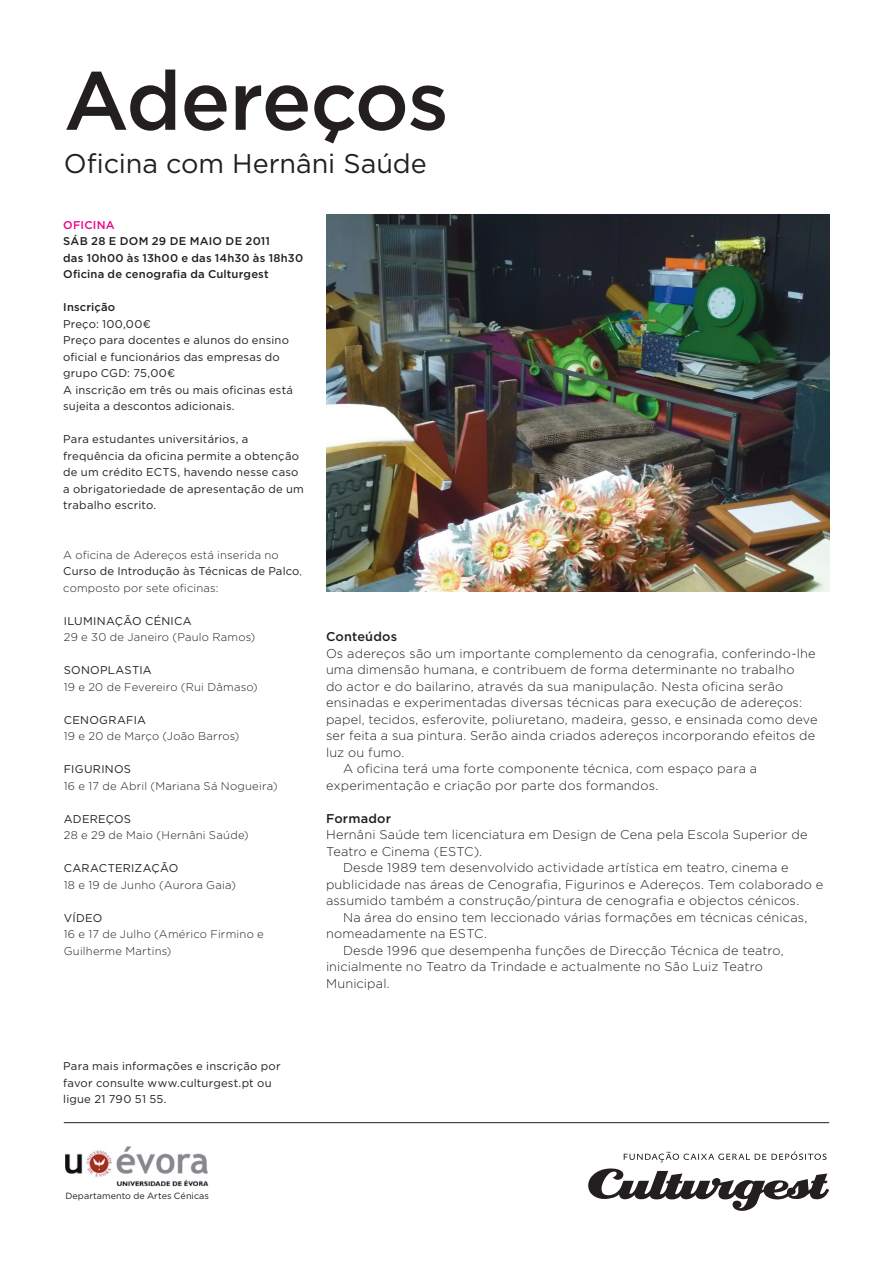
<style>
.page{position:relative;width:893px;height:1263px;background:#fff}
.page>*{position:absolute;margin:0;border:0;box-sizing:border-box;transform-origin:0 0}
.t1{font:500 82.5px "Gotham";letter-spacing:-.02em;color:#231f20}
.t2{font:27px "Gotham";letter-spacing:-.005em;color:#231f20}
.t3{font:300 12.75px/16.5px "Gotham";letter-spacing:.015em;color:#231f20}
.t4{font:500 12.75px "Gotham";letter-spacing:.015em;color:#231f20}
.t5{font:11.25px/16.5px "Gotham";letter-spacing:.015em;color:#231f20}
.t6{font:300 11.25px/16.5px "Gotham";letter-spacing:.015em;color:#231f20}
.t7{font:500 11.25px/16.5px "Gotham";letter-spacing:.02em;color:#231f20}
.t8{font:500 11.25px "Gotham";letter-spacing:.025em;color:#ed028c}
.t9{font:9px "Gotham";letter-spacing:.01em;color:#231f20}
.s1{font-weight:400}
</style>
<div class="page">
<svg style="left:588px;top:1168px;width:241px;height:43px"></svg>
<svg style="left:624px;top:1151px;width:203px;height:11px"></svg>
<img style="left:326px;top:215px;width:503px;height:377px">
<hr style="left:64px;top:1122px;width:765px;height:1px;background:#231f20">
<img style="left:65px;top:1146px;width:144px;height:41px">
<h1 class="t1" style="left:64px;top:47px;width:386px">Adereços</h1>
<h2 class="t2" style="left:64px;top:146px;width:365px">Oficina com Hernâni Saúde</h2>
<p class="t8" style="left:63px;top:217px;width:51px">Oficina</p>
<p class="t7" style="left:63px;top:233px;width:241px">SÁB 28 E DOM 29 de maio DE 2011<br>das 10h00 às 13h00 e das 14h30 às 18h30<br>Oficina de cenografia da Culturgest</p>
<p class="t7" style="left:63px;top:299px;width:54px">I nscrição</p>
<p class="t5" style="left:63px;top:315px;width:231px">Preço: 100,00€<br>Preço para docentes e alunos do ensino oficial e funcionários das empresas do grupo CGD: 75,00€<br>A inscrição em três ou mais oficinas está sujeita a descontos adicionais.</p>
<p class="t5" style="left:63px;top:431px;width:242px">Para estudantes universitários, a frequência da oficina permite a obtenção de um crédito ECTS, havendo nesse caso a obrigatoriedade de apresentação de um trabalho escrito.</p>
<p class="t6" style="left:63px;top:546px;width:240px">A oficina de Adereços está inserida no<br><span class="s1">Curso de Introdução às Técnicas de Palco</span>, composto por sete oficinas:</p>
<p class="t5" style="left:64px;top:612px;width:115px">Ilumi nação cénica</p>
<p class="t6" style="left:64px;top:629px;width:193px">29 e 30 de Janeiro (Paulo Ramos)</p>
<p class="t5" style="left:64px;top:662px;width:60px">Sonoplastia</p>
<p class="t6" style="left:64px;top:678px;width:196px">19 e 20 de Fevereiro (Rui Dâmaso)</p>
<p class="t5" style="left:64px;top:711px;width:77px">Cenog rafia</p>
<p class="t6" style="left:64px;top:728px;width:177px">19 e 20 de Março (João Barros)</p>
<p class="t5" style="left:64px;top:761px;width:7px">Fig</p>
<p class="t5" style="left:84px;top:761px;width:39px">urinos</p>
<p class="t6" style="left:64px;top:777px;width:215px">16 e 17 de Abril (Mariana Sá Nogueira)</p>
<p class="t5" style="left:64px;top:810px;width:60px">Adereços</p>
<p class="t6" style="left:64px;top:827px;width:186px">28 e 29 de Maio (Hernâni Saúde)</p>
<p class="t5" style="left:64px;top:860px;width:36px">Caracte</p>
<p class="t5" style="left:123px;top:860px;width:55px">ri zação</p>
<p class="t6" style="left:64px;top:876px;width:174px">18 e 19 de Junho (Aurora Gaia)</p>
<p class="t5" style="left:64px;top:909px;width:22px">Vídeo</p>
<p class="t6" style="left:64px;top:926px;width:202px">16 e 17 de Julho (Américo Firmino e<br>Guilherme Martins)</p>
<p class="t4" style="left:326px;top:628px;width:73px">Conteúdos</p>
<p class="t3" style="left:326px;top:645px;width:491px">Os adereços são um importante complemento da cenografia, conferindo-lhe</p>
<p class="t3" style="left:326px;top:661px;width:470px">uma dimensão humana, e contribuem de forma determinante no trabalho</p>
<p class="t3" style="left:326px;top:678px;width:459px">do actor e do bailarino, através da sua manipulação. Nesta oficina serão</p>
<p class="t3" style="left:326px;top:694px;width:478px">ensinadas e experimentadas diversas técnicas para execução de adereços:</p>
<p class="t3" style="left:326px;top:711px;width:493px">papel, tecidos, esferovite, poliuretano, madeira, gesso, e ensinada como deve</p>
<p class="t3" style="left:326px;top:727px;width:491px">ser feita a sua pintura. Serão ainda criados adereços incorporando efeitos de</p>
<p class="t3" style="left:326px;top:744px;width:80px">luz ou fumo.</p>
<p class="t3" style="left:343px;top:760px;width:416px">A oficina terá uma forte componente técnica, com espaço para a</p>
<p class="t3" style="left:326px;top:777px;width:334px">experimentação e criação por parte dos formandos.</p>
<p class="t4" style="left:326px;top:810px;width:66px">Formador</p>
<p class="t3" style="left:326px;top:826px;width:483px">Hernâni Saúde tem licenciatura em Design de Cena pela Escola Superior de<br>Teatro e Cinema (ESTC).</p>
<p class="t3" style="left:326px;top:859px;width:499px;text-indent:17px">Desde 1989 tem desenvolvido actividade artística em teatro, cinema e publicidade nas áreas de Cenografia, Figurinos e Adereços. Tem colaborado e assumido também a construção/pintura de cenografia e objectos cénicos.</p>
<p class="t3" style="left:343px;top:909px;width:466px">Na área do ensino tem leccionado várias formações em técnicas cénicas,</p>
<p class="t3" style="left:326px;top:925px;width:163px">nomeadamente na ESTC.</p>
<p class="t3" style="left:343px;top:942px;width:442px">Desde 1996 que desempenha funções de Direcção Técnica de teatro,</p>
<p class="t3" style="left:326px;top:958px;width:438px">inicialmente no Teatro da Trindade e actualmente no São Luiz Teatro</p>
<p class="t3" style="left:326px;top:975px;width:65px">Municipal.</p>
<p class="t5" style="left:63px;top:1058px;width:219px">Para mais informações e inscrição por favor consulte www.culturgest.pt ou ligue 21 790 51 55.</p>
<p class="t9" style="left:65px;top:1190px;width:145px">Departamento de Artes Cénicas</p>
</div>
